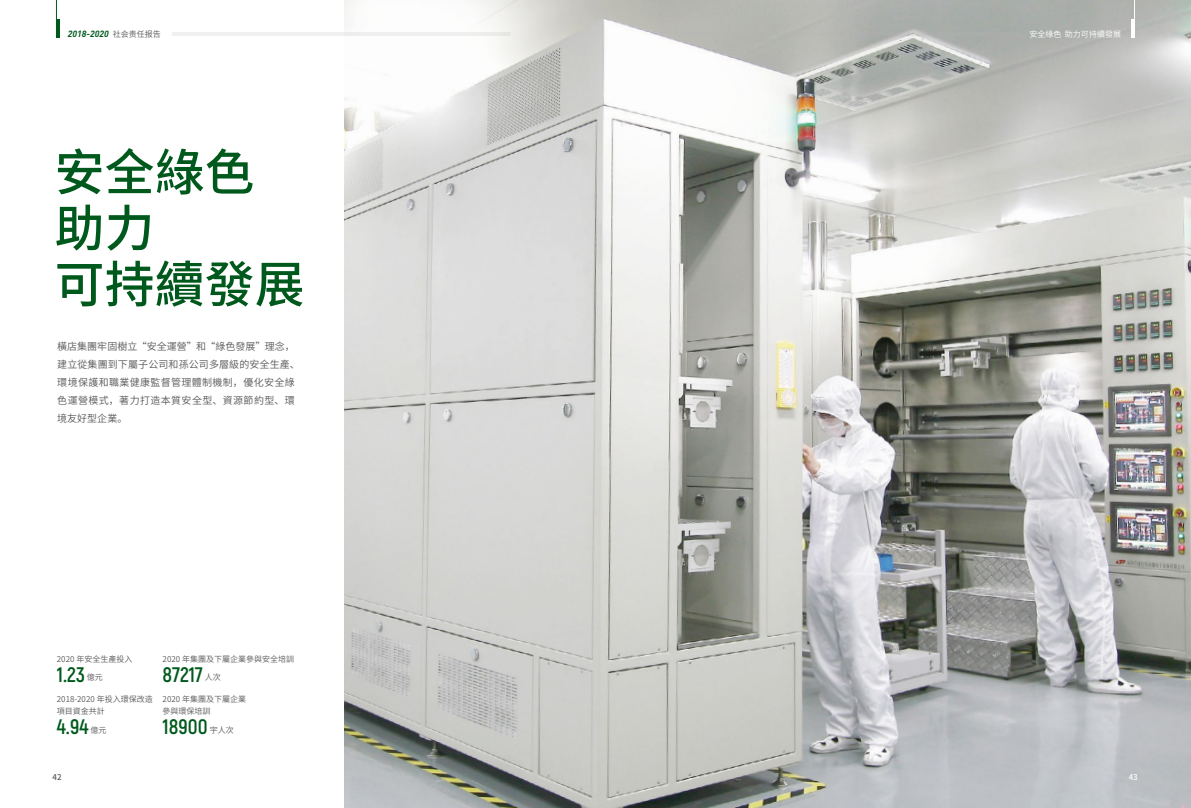
<style>
.page{position:relative;width:1191px;height:808px;background:#fff}
.page>*{position:absolute;margin:0;border:0;box-sizing:border-box;transform-origin:0 0}
.t1{font:500 50px/56px "Source Han Sans CN";color:#00591c}
.t2{font:700 21px "Akrobat";color:#00591c}
.t3{font:10px/18px "Source Han Sans CN";letter-spacing:.01em;color:#595757}
.t4{font:italic 700 9px "DIN";color:#00591c}
.t5{font:8px/12px "Source Han Sans CN";color:#595757}
.t6{font:8px "Source Han Sans CN";color:#fff}
.t7{font:500 8px "Source Han Sans CN";color:#595757}
.t8{font:500 8px "Source Han Sans CN";color:#fff}
.s1{font-family:"Source Han Sans CN";font-weight:400;font-style:normal;font-size:8px;color:#595757}
</style>
<div class="page">
<img style="left:345px;top:0;width:846px;height:808px">
<hr style="left:56px;top:0;width:1px;height:38px;background:#00591c">
<hr style="left:57px;top:19px;width:3px;height:19px;background:#00591c">
<hr style="left:172px;top:32px;width:338px;height:4px;background:#f0f0f0">
<hr style="left:1134px;top:0;width:1px;height:38px;background:#fff">
<svg style="left:1130px;top:19px;width:4px;height:19px"></svg>
<hr style="left:680px;top:32px;width:337px;height:4px;background:#b5b6b6">
<p class="t4" style="left:68px;top:28px;width:94px">2018-2020 <span class="s1">社会责任报告</span></p>
<h1 class="t1" style="left:55px;top:145px;width:252px">安全綠色助力<br>可持續發展</h1>
<p class="t3" style="left:57px;top:337px;width:244px">橫店集團牢固樹立“安全運營”和“綠色發展”理念，建立從集團到下屬子公司和孫公司多層級的安全生產、環境保護和職業健康監督管理體制機制，優化安全綠色運營模式，著力打造本質安全型、資源節約型、環境友好型企業。</p>
<p class="t5" style="left:57px;top:653px;width:77px">2020 年安全生產投入</p>
<h2 class="t2" style="left:57px;top:661px;width:29px">1.23</h2>
<p class="t5" style="left:87px;top:671px;width:17px">億元</p>
<p class="t5" style="left:57px;top:693px;width:97px">2018-2020 年投入環保改造項目資金共計</p>
<h2 class="t2" style="left:57px;top:713px;width:33px">4.94</h2>
<p class="t5" style="left:90px;top:724px;width:17px">億元</p>
<p class="t5" style="left:163px;top:653px;width:133px">2020 年集團及下屬企業參與安全培訓</p>
<h2 class="t2" style="left:163px;top:661px;width:42px">87217</h2>
<p class="t5" style="left:205px;top:671px;width:17px">人次</p>
<p class="t5" style="left:163px;top:693px;width:85px">2020 年集團及下屬企業參與環保培訓</p>
<h2 class="t2" style="left:163px;top:713px;width:47px">18900</h2>
<p class="t5" style="left:210px;top:724px;width:25px">宇人次</p>
<p class="t6" style="left:1029px;top:29px;width:93px">安全綠色 助力可持續發展</p>
<p class="t7" style="left:53px;top:772px;width:11px">42</p>
<p class="t8" style="left:1128px;top:772px;width:11px">43</p>
</div>
